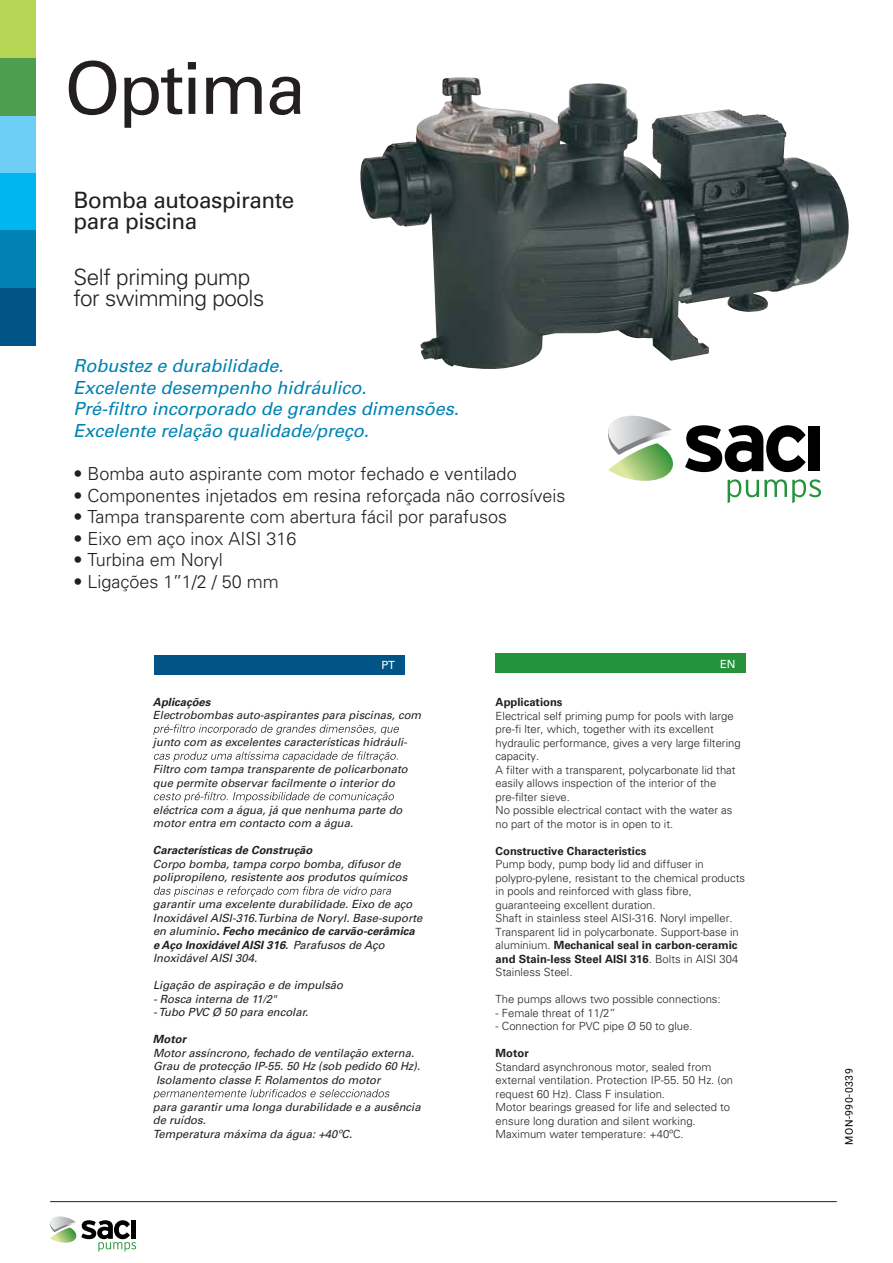
<style>
.page{position:relative;width:893px;height:1263px;background:#fff}
.page>*{position:absolute;margin:0;border:0;box-sizing:border-box;transform-origin:0 0}
.t1{font:72px "Univers LT 55 Rm";letter-spacing:-.03em;color:#231f20}
.t2{font:22.5px/21px "Univers LT 45 Lt";letter-spacing:-.02em;color:#231f20}
.t3{font:22.5px/21px "Univers LT 55 Rm";letter-spacing:-.02em;color:#231f20}
.t4{font:18px "Univers LT 45 Lt";color:#231f20}
.t5{font:18px/21.6px "Univers LT 55 Obl";color:#0082b4}
.t6{font:11.25px/13.5px "Univers LT 45 Lt";color:#231f20}
.t7{font:11.25px/13.5px "Univers LT 55 Obl";color:#231f20}
.t8{font:11.25px/13.5px "Univers LT 65 Bd";color:#231f20}
.t9{font:11.25px/13.5px "Univers LT 65 Bd Obl";color:#231f20}
.t10{font:11.25px "Univers LT 55 Rm";color:#fff}
.t11{font:10.5px "Roboto";letter-spacing:.045em;color:#000}
.s1{font-family:"Univers LT 55 Obl"}
.s2{font-family:"Univers LT 45 Lt"}
</style>
<div class="page">
<div style="left:0;top:288px;width:35px;height:57px;background:#005486"></div>
<div style="left:0;top:173px;width:35px;height:57px;background:#00b6f1"></div>
<div style="left:0;top:115px;width:35px;height:58px;background:#6dcff6"></div>
<div style="left:0;top:0;width:35px;height:58px;background:#b6d554"></div>
<div style="left:0;top:58px;width:35px;height:57px;background:#4e9e4f"></div>
<div style="left:0;top:230px;width:35px;height:58px;background:#0082b4"></div>
<img style="left:360px;top:77px;width:489px;height:292px">
<svg style="left:50px;top:1216px;width:86px;height:36px"></svg>
<svg style="left:685px;top:425px;width:121px;height:47px"></svg>
<div style="left:808px;top:426px;width:12px;height:45px;background:#000"></div>
<svg style="left:608px;top:416px;width:65px;height:65px"></svg>
<svg style="left:728px;top:479px;width:93px;height:24px"></svg>
<hr style="left:50px;top:1201px;width:787px;height:1px;background:#231f20">
<div style="left:154px;top:655px;width:251px;height:19px;background:#005486"></div>
<svg style="left:153px;top:724px;width:246px;height:11px"></svg>
<svg style="left:154px;top:751px;width:244px;height:11px"></svg>
<svg style="left:154px;top:792px;width:240px;height:10px"></svg>
<svg style="left:154px;top:886px;width:237px;height:11px"></svg>
<svg style="left:153px;top:1089px;width:237px;height:10px"></svg>
<div style="left:495px;top:654px;width:251px;height:19px;background:#24933c"></div>
<h1 class="t1" style="left:64px;top:46px;width:243px">Optima</h1>
<h2 class="t3" style="left:73px;top:190px;width:222px">Bomba autoaspirante para piscina</h2>
<h2 class="t2" style="left:73px;top:266px;width:192px">Self priming pump for swimming pools</h2>
<h3 class="t5" style="left:73px;top:355px;width:387px">Robustez e durabilidade.<br>Excelente desempenho hidráulico.<br>Pré-filtro incorporado de grandes dimensões.<br>Excelente relação qualidade/preço.</h3>
<h3 class="t4" style="left:73px;top:463px;width:445px">• Bomba auto aspirante com motor fechado e ventilado</h3>
<h3 class="t4" style="left:73px;top:484px;width:493px">• Componentes injetados em resina reforçada não corrosíveis</h3>
<h3 class="t4" style="left:73px;top:506px;width:435px">• Tampa transparente com abertura fácil por parafusos</h3>
<h3 class="t4" style="left:73px;top:527px;width:225px">• Eixo em aço inox AISI 316</h3>
<h3 class="t4" style="left:73px;top:549px;width:151px">• Turbina em Noryl</h3>
<h3 class="t4" style="left:73px;top:571px;width:207px">• Ligações 1’’1/2 / 50 mm</h3>
<p class="t10" style="left:381px;top:658px;width:15px">PT</p>
<p class="t10" style="left:720px;top:657px;width:17px">EN</p>
<p class="t9" style="left:153px;top:695px;width:59px">Aplicações</p>
<p class="t7" style="left:153px;top:708px;width:270px">Electrobombas auto-aspirantes para piscinas, com</p>
<p class="t7" style="left:153px;top:735px;width:256px">junto com as excelentes características hidráuli-</p>
<p class="t7" style="left:153px;top:762px;width:256px">Filtro com tampa transparente de policarbonato que permite observar facilmente o interior do</p>
<p class="t7" style="left:153px;top:803px;width:251px">eléctrica com a água, já que nenhuma parte do motor entra em contacto com a água.</p>
<p class="t9" style="left:153px;top:843px;width:161px">Características de Construção</p>
<p class="t7" style="left:153px;top:857px;width:256px">Corpo bomba, tampa corpo bomba, difusor de polipropileno, resistente aos produtos químicos</p>
<p class="t7" style="left:153px;top:897px;width:271px">garantir uma excelente durabilidade. Eixo de aço<br>Inoxidável AISI-316.Turbina de Noryl. Base-suporte</p>
<p class="t9" style="left:153px;top:924px;width:263px"><span class="s1">en aluminio</span> . Fecho mecânico de carvão-cerâmica e Aço Inoxidável AISI 316. <span class="s1">Parafusos de Aço</span></p>
<p class="t7" style="left:153px;top:951px;width:106px">Inoxidável AISI 304.</p>
<p class="t7" style="left:153px;top:978px;width:192px">Ligação de aspiração e de impulsão</p>
<p class="t7" style="left:153px;top:992px;width:125px">- Rosca interna de 11/2"</p>
<p class="t7" style="left:153px;top:1005px;width:157px">- Tubo PVC Ø 50 para encolar.</p>
<p class="t7" style="left:153px;top:1046px;width:269px">Motor assíncrono, fechado de ventilação externa.<br>Grau de protecção IP-55. 50 Hz (sob pedido 60 Hz).<br>Isolamento classe F. Rolamentos do motor</p>
<p class="t7" style="left:153px;top:1100px;width:269px">para garantir uma longa durabilidade e a ausência</p>
<p class="t7" style="left:153px;top:1127px;width:201px">Temperatura máxima da água: +40ºC.</p>
<p class="t9" style="left:153px;top:1032px;width:35px">Motor</p>
<p class="t7" style="left:153px;top:1113px;width:54px">de ruídos.</p>
<p class="t8" style="left:496px;top:695px;width:68px">Applications</p>
<p class="t6" style="left:496px;top:709px;width:247px">Electrical self priming pump for pools with large pre-fi lter, which, together with its excellent hydraulic performance, gives a very large filtering capacity.<br>A filter with a transparent, polycarbonate lid that easily allows inspection of the interior of the pre-filter sieve.<br>No possible electrical contact with the water as no part of the motor is in open to it.</p>
<p class="t8" style="left:496px;top:844px;width:152px">Constructive Characteristics</p>
<p class="t6" style="left:496px;top:857px;width:251px">Pump body, pump body lid and diffuser in polypro-pylene, resistant to the chemical products in pools and reinforced with glass fibre, guaranteeing excellent duration.<br>Shaft in stainless steel AISI-316. Noryl impeller.<br>Transparent lid in polycarbonate. Support-base in</p>
<p class="t8" style="left:496px;top:938px;width:244px"><span class="s2">aluminium.</span> Mechanical seal in carbon-ceramic and Stain-less Steel AISI 316<span class="s2">. Bolts in AISI 304</span></p>
<p class="t6" style="left:496px;top:965px;width:78px">Stainless Steel.</p>
<p class="t6" style="left:496px;top:992px;width:227px">The pumps allows two possible connections:</p>
<p class="t6" style="left:496px;top:1006px;width:122px">- Female threat of 11/2”</p>
<p class="t6" style="left:496px;top:1019px;width:198px">- Connection for PVC pipe Ø 50 to glue.</p>
<p class="t8" style="left:496px;top:1046px;width:35px">Motor</p>
<p class="t6" style="left:496px;top:1060px;width:239px">Standard asynchronous motor, sealed from external ventilation. Protection IP-55. 50 Hz. (on request 60 Hz). Class F insulation.<br>Motor bearings greased for life and selected to ensure long duration and silent working.<br>Maximum water temperature: +40ºC.</p>
<p class="t11" style="left:842px;top:1145px;width:78px;rotate:-90deg">MON-990-0339</p>
</div>
